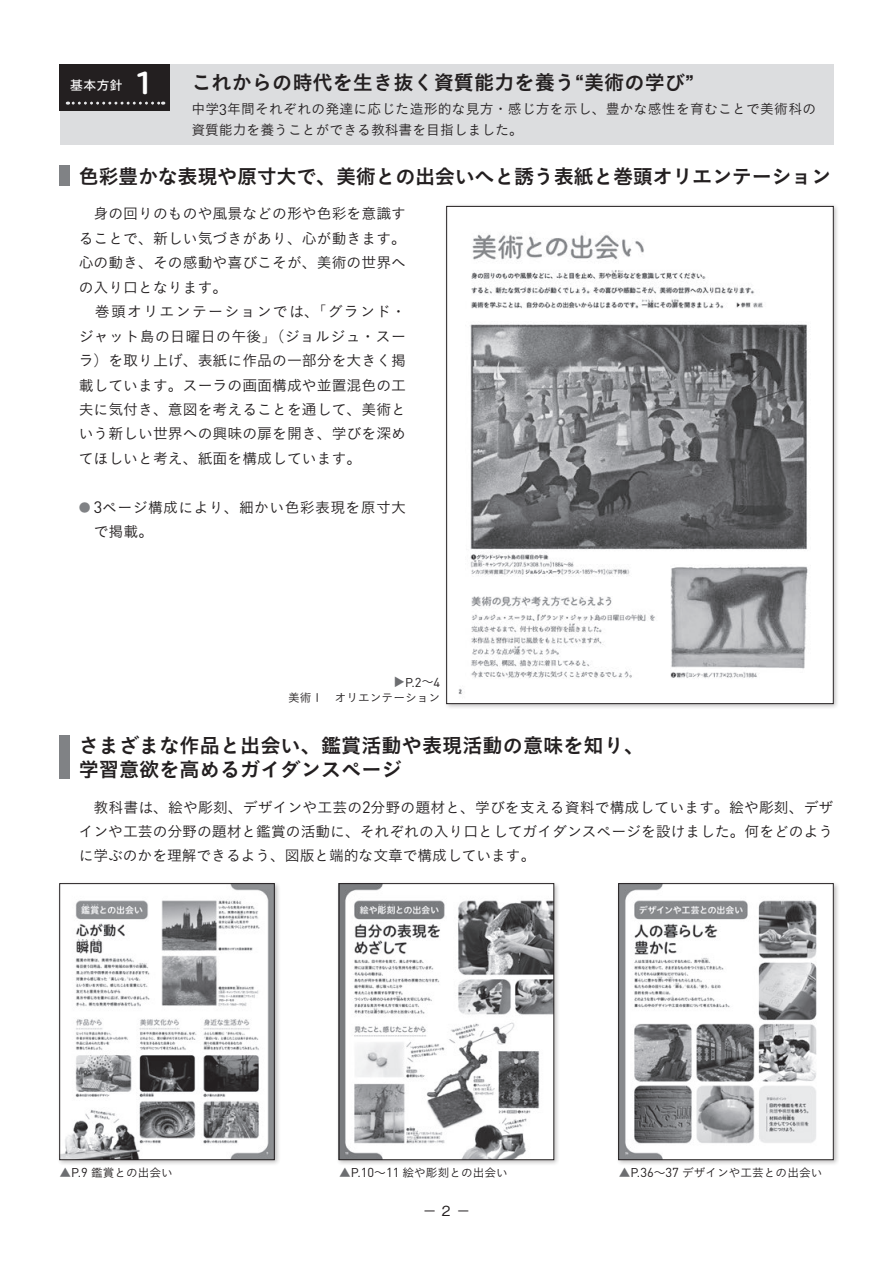
<style>
.page{position:relative;width:893px;height:1263px;background:#fff}
.page>*{position:absolute;margin:0;border:0;box-sizing:border-box;transform-origin:0 0}
.t1{font:29.4px "Hiragino UD Sans R Std W6";color:#fff}
.t2{font:20.25px/23.4px "Koburina Go Std N W6";color:#231f20}
.t3{font:20.25px "Koburina Go Std N W6";letter-spacing:-.02em;color:#231f20}
.t4{font:14.85px/24.5px "Koburina Go Std N W3";color:#231f20}
.t5{font:14.85px "Koburina Go Std N W3";letter-spacing:.025em;color:#231f20}
.t6{font:13.8px/20.2px "Koburina Go Std N W3";letter-spacing:.015em;color:#231f20}
.t7{font:500 13.8px "Gothic BBB Pr 6";color:#231f20}
.t8{font:12.75px "Hiragino UD Sans R Std W5";color:#fff}
.t9{font:12.6px "DINOT";color:#231f20}
.t10{font:11.85px "Koburina Go Std N W3";color:#808285}
.t11{font:11.7px "Koburina Go Std N W3";color:#231f20}
.t12{font:11.7px "Koburina Go Std N W3";color:#6c6d70}
.s1{font-family:"Midashi Go Pr 6 N MB31"}
.s2{font-family:"DINOT";font-size:15.15px}
.s3{font-family:"Koburina Go Std N W1"}
.s4{font-family:"DINOT";font-size:16.35px}
.s5{font-size:12.9px}
.s6{font-family:"Koburina Go Std N W3";font-size:11.7px}
.s7{color:#6c6d70}
.s8{font-family:"DINOT";font-size:12.6px}
.s9{font-family:"DINOT";font-size:12.9px}
</style>
<div class="page">
<div style="left:60px;top:166px;width:10px;height:20px;background:#808285"></div>
<div style="left:60px;top:736px;width:10px;height:43px;background:#808285"></div>
<div style="left:60px;top:64px;width:773px;height:81px;background:#dcdddf"></div>
<div style="left:60px;top:64px;width:110px;height:47px;background:#231f20"></div>
<svg style="left:67px;top:102px;width:96px;height:3px"></svg>
<div style="left:56px;top:880px;width:224px;height:286px;background:#231f20;opacity:.3"></div>
<img style="left:62px;top:885px;width:210px;height:273px">
<div style="left:60px;top:883px;width:214px;height:277px;border:1px solid #231f20"></div>
<div style="left:336px;top:880px;width:224px;height:286px;background:#231f20;opacity:.3"></div>
<img style="left:341px;top:885px;width:211px;height:273px">
<div style="left:339px;top:883px;width:215px;height:277px;border:1px solid #231f20"></div>
<div style="left:615px;top:880px;width:225px;height:286px;background:#231f20;opacity:.3"></div>
<img style="left:620px;top:885px;width:211px;height:273px">
<div style="left:618px;top:883px;width:215px;height:277px;border:1px solid #231f20"></div>
<div style="left:443px;top:203px;width:397px;height:507px;background:#231f20;opacity:.3"></div>
<img style="left:448px;top:208px;width:383px;height:494px">
<p class="t8" style="left:70px;top:75px;width:54px">基本方針</p>
<h1 class="t1" style="left:135px;top:61px;width:19px">1</h1>
<h2 class="t2" style="left:191px;top:71px;width:504px">これからの時代を生き抜く資質能力を養う<span class="s1">“</span>美術の学び<span class="s1">“</span></h2>
<p class="t6" style="left:191px;top:99px;width:626px">中学<span class="s2">3</span>年間それぞれの発達に応じた造形的な見方・感じ方を示し、豊かな感性を育むことで美術科の資質能力を養うことができる教科書を目指しました。</p>
<h2 class="t3" style="left:79px;top:160px;width:754px">色彩豊かな表現や原寸大で、美術との出会いへと誘う表紙と巻頭オリエンテーション</h2>
<p class="t4" style="left:79px;top:201px;width:329px">　身の回りのものや風景などの形や色彩を意識することで、新しい気づきがあり、心が動きます。心の動き、その感動や喜びこそが、美術の世界への入り口となります。<br>　巻頭オリエンテーションでは、<span class="s3">「</span>グランド・ジャット島の日曜日の午後<span class="s3">」（</span>ジョルジュ・スーラ<span class="s3">）</span>を取り上げ、表紙に作品の一部分を大きく掲載しています。スーラの画面構成や並置混色の工夫に気付き、意図を考えることを通して、美術という新しい世界への興味の扉を開き、学びを深めてほしいと考え、紙面を構成しています。</p>
<p class="t5" style="left:94px;top:496px;width:314px"><span class="s4">3</span>ページ構成により、細かい色彩表現を原寸大</p>
<p class="t10" style="left:79px;top:498px;width:13px">●</p>
<p class="t4" style="left:94px;top:519px;width:61px">で掲載。</p>
<p class="t12" style="left:408px;top:676px;width:13px;rotate:90deg">▲</p>
<p class="t11" style="left:288px;top:689px;width:154px">美術１　オリエンテーション</p>
<p class="t9" style="left:405px;top:674px;width:37px">P.<span class="s5">2</span><span class="s6">~</span><span class="s5">4</span></p>
<h2 class="t2" style="left:79px;top:735px;width:567px">さまざまな作品と出会い、鑑賞活動や表現活動の意味を知り、学習意欲を高めるガイダンスページ</h2>
<p class="t4" style="left:79px;top:794px;width:756px;text-align:justify">　教科書は、絵や彫刻、デザインや工芸の<span class="s4">2</span>分野の題材と、学びを支える資料で構成しています。絵や彫刻、デザインや工芸の分野の題材と鑑賞の活動に、それぞれの入り口としてガイダンスページを設けました。何をどのように学ぶのかを理解できるよう、図版と端的な文章で構成しています。</p>
<p class="t11" style="left:60px;top:1163px;width:115px"><span class="s7">▲</span><span class="s8">P.</span><span class="s9">9</span> 鑑賞との出会い</p>
<p class="t11" style="left:339px;top:1163px;width:170px"><span class="s7">▲</span><span class="s8">P.</span><span class="s9">10</span>～<span class="s9">11</span> 絵や彫刻との出会い</p>
<p class="t7" style="left:423px;top:1199px;width:49px">− 2 −</p>
<p class="t11" style="left:619px;top:1163px;width:205px"><span class="s7">▲</span><span class="s8">P.</span><span class="s9">36</span>～<span class="s9">37</span> デザインや工芸との出会い</p>
</div>
